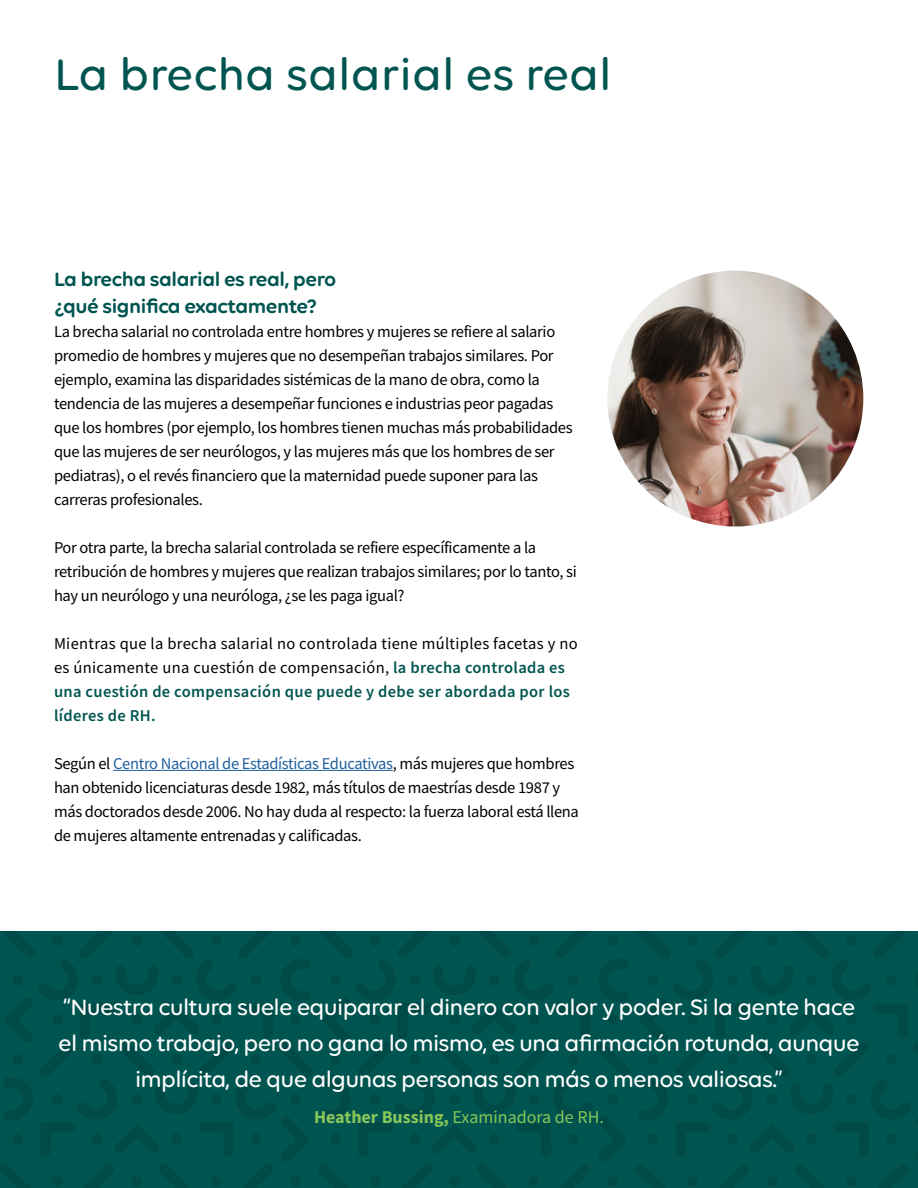
<style>
.page{position:relative;width:918px;height:1188px;background:#fff}
.page>*{position:absolute;margin:0;border:0;box-sizing:border-box;transform-origin:0 0}
.t1{font:500 48px "Volte Rounded";color:#005551}
.t2{font:500 24px/36px "Volte Rounded";letter-spacing:-.03em;color:#fff;text-align:center}
.t3{font:600 21px/27px "Volte Rounded";letter-spacing:-.02em;color:#005551}
.t4{font:18px "Source Sans Pro";color:#88c659}
.t5{font:16.5px/24px "Source Sans Pro";letter-spacing:-.02em;color:#000}
.t6{font:16.5px/24px "Source Sans Pro";letter-spacing:.02em;color:#000}
.s1{font-weight:600;color:#005551}
.s2{color:#215e9e}
.s3{font-weight:700}
</style>
<div class="page">
<hr style="left:113px;top:770px;width:280px;height:1px;background:#215e9e">
<img style="left:608px;top:271px;width:255px;height:255px;border-radius:128px">
<svg style="left:0;top:932px;width:918px;height:256px;background:#00524e"></svg>
<div style="left:52px;top:1176px;width:11px;height:11px;background:#004a47;border-radius:50%"></div>
<div style="left:132px;top:1176px;width:10px;height:11px;background:#004a47;border-radius:50%"></div>
<div style="left:211px;top:1176px;width:11px;height:11px;background:#004a47;border-radius:50%"></div>
<div style="left:290px;top:1176px;width:11px;height:11px;background:#004a47;border-radius:50%"></div>
<h1 class="t1" style="left:54px;top:46px;width:559px">La brecha salarial es real</h1>
<p class="t3" style="left:54px;top:265px;width:284px">La brecha salarial es real, pero ¿qué significa exactamente?</p>
<p class="t5" style="left:54px;top:319px;width:520px">La brecha salarial no controlada entre hombres y mujeres se refiere al salario promedio de hombres y mujeres que no desempeñan trabajos similares. Por ejemplo, examina las disparidades sistémicas de la mano de obra, como la tendencia de las mujeres a desempeñar funciones e industrias peor pagadas que los hombres (por ejemplo, los hombres tienen muchas más probabilidades que las mujeres de ser neurólogos, y las mujeres más que los hombres de ser pediatras), o el revés financiero que la maternidad puede suponer para las carreras profesionales.</p>
<p class="t5" style="left:54px;top:535px;width:524px">Por otra parte, la brecha salarial controlada se refiere específicamente a la retribución de hombres y mujeres que realizan trabajos similares; por lo tanto, si hay un neurólogo y una neuróloga, ¿se les paga igual?</p>
<p class="t6" style="left:54px;top:631px;width:525px">Mientras que la brecha salarial no controlada tiene múltiples facetas y no es únicamente una cuestión de compensación, <span class="s1">la brecha controlada es una cuestión de compensación que puede y debe ser abordada por los líderes de RH.</span></p>
<p class="t5" style="left:54px;top:751px;width:526px">Según el <span class="s2">Centro Nacional de Estadísticas Educativas</span>, más mujeres que hombres han obtenido licenciaturas desde 1982, más títulos de maestrías desde 1987 y más doctorados desde 2006. No hay duda al respecto: la fuerza laboral está llena de mujeres altamente entrenadas y calificadas.</p>
<h2 class="t2" style="left:58px;top:988px;width:803px">“Nuestra cultura suele equiparar el dinero con valor y poder. Si la gente hace el mismo trabajo, pero no gana lo mismo, es una afirmación rotunda, aunque implícita, de que algunas personas son más o menos valiosas.”</h2>
<p class="t4" style="left:314px;top:1105px;width:291px"><span class="s3">Heather Bussing,</span> Examinadora de RH.</p>
</div>
